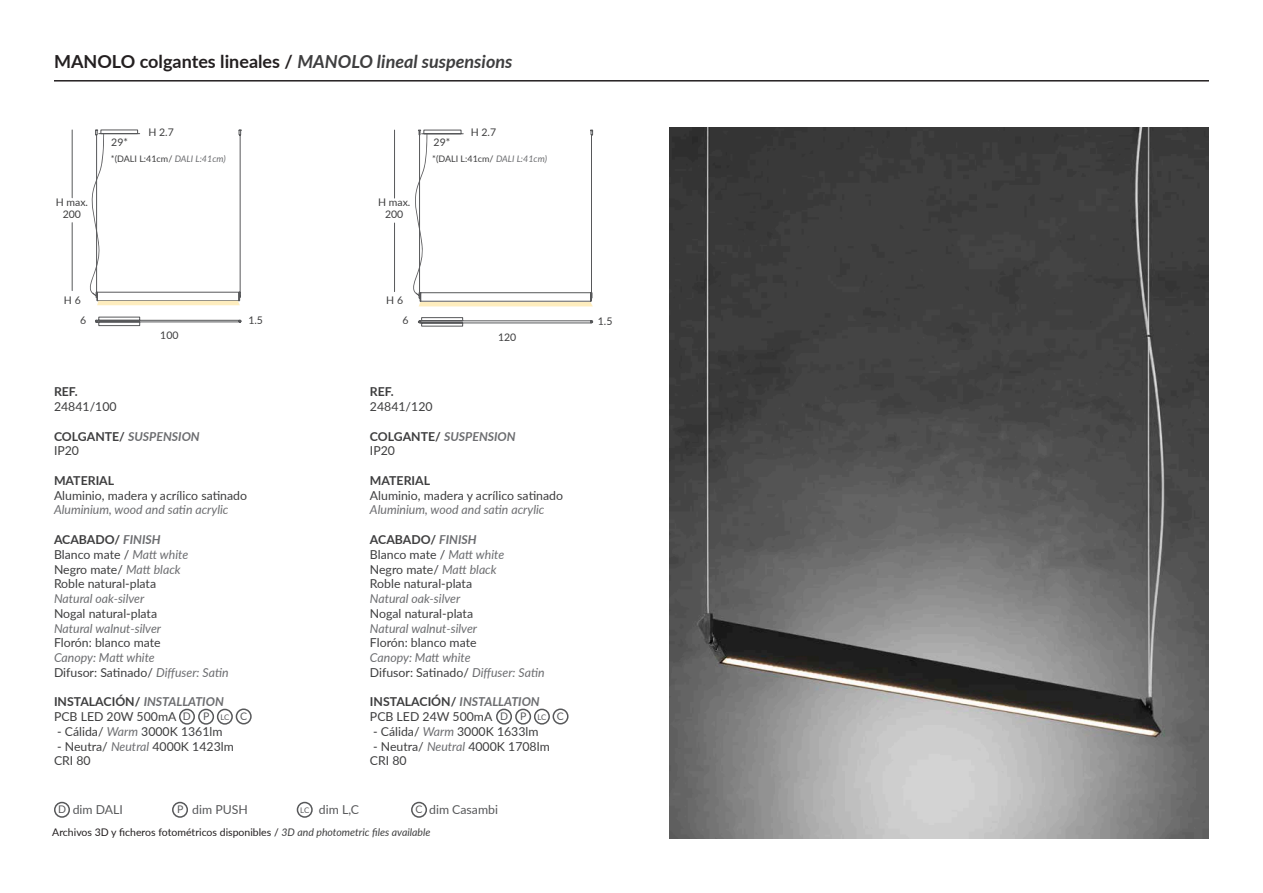
<style>
.page{position:relative;width:1263px;height:893px;background:#fff}
.page>*{position:absolute;margin:0;border:0;box-sizing:border-box;transform-origin:0 0}
.t1{font:700 18px "Lato";color:#231f20}
.t2{font:12.3px "Lato";color:#3e3e3f}
.t3{font:italic 12.3px "Lato";color:#6c6d70}
.t4{font:700 12.3px "Lato";color:#3e3e3f}
.t5{font:italic 700 12.3px "Lato";color:#6c6d70}
.t6{font:12.3px "Lato";color:#57585a}
.t7{font:10.5px "Lato";color:#231f20}
.t8{font:10.5px "Lato";color:#3e3e3f}
.t9{font:10.5px "Lato";color:#57585a}
.t10{font:9px "Lato";color:#3e3e3f}
.t11{font:7.8px "Lato";color:#57585a}
.s1{font-style:italic;color:#3e3e3f}
.s2{font-style:italic;color:#6c6d70}
.s3{font-style:normal;color:#3e3e3f}
</style>
<div class="page">
<hr style="left:54px;top:80px;width:1155px;height:2px;background:#231f20">
<svg style="left:72px;top:129px;width:170px;height:197px"></svg>
<svg style="left:394px;top:130px;width:199px;height:197px"></svg>
<div style="left:179px;top:709px;width:16px;height:16px;border:2px solid #57585a;border-radius:50%"></div>
<div style="left:198px;top:709px;width:16px;height:16px;border:2px solid #57585a;border-radius:50%"></div>
<div style="left:217px;top:709px;width:16px;height:16px;border:2px solid #57585a;border-radius:50%"></div>
<div style="left:236px;top:708px;width:16px;height:16px;border:2px solid #57585a;border-radius:50%"></div>
<div style="left:496px;top:709px;width:16px;height:16px;border:2px solid #57585a;border-radius:50%"></div>
<div style="left:515px;top:709px;width:16px;height:16px;border:2px solid #57585a;border-radius:50%"></div>
<div style="left:534px;top:709px;width:16px;height:16px;border:2px solid #57585a;border-radius:50%"></div>
<div style="left:552px;top:708px;width:16px;height:16px;border:2px solid #57585a;border-radius:50%"></div>
<div style="left:54px;top:802px;width:16px;height:16px;border:2px solid #57585a;border-radius:50%"></div>
<div style="left:172px;top:802px;width:16px;height:16px;border:2px solid #57585a;border-radius:50%"></div>
<div style="left:297px;top:802px;width:16px;height:16px;border:2px solid #57585a;border-radius:50%"></div>
<div style="left:411px;top:802px;width:16px;height:16px;border:2px solid #57585a;border-radius:50%"></div>
<img style="left:670px;top:127px;width:539px;height:712px">
<p class="t1" style="left:54px;top:49px;width:460px">MANOLO colgantes lineales / <span class="s1">MANOLO lineal suspensions</span></p>
<p class="t8" style="left:149px;top:124px;width:27px">H 2.7</p>
<p class="t8" style="left:471px;top:124px;width:27px">H 2.7</p>
<p class="t8" style="left:111px;top:135px;width:18px">29*</p>
<p class="t10" style="left:111px;top:152px;width:116px">*(DALI L:41cm/ <span class="s2">DALI L:41cm)</span></p>
<p class="t8" style="left:434px;top:135px;width:18px">29*</p>
<p class="t10" style="left:432px;top:152px;width:116px">*(DALI L:41cm/ <span class="s2">DALI L:41cm)</span></p>
<p class="t8" style="left:56px;top:194px;width:34px">H max.</p>
<p class="t8" style="left:63px;top:207px;width:20px">200</p>
<p class="t8" style="left:378px;top:194px;width:34px">H max.</p>
<p class="t8" style="left:385px;top:207px;width:20px">200</p>
<p class="t8" style="left:64px;top:293px;width:18px">H 6</p>
<p class="t8" style="left:386px;top:293px;width:18px">H 6</p>
<p class="t8" style="left:80px;top:312px;width:8px">6</p>
<p class="t8" style="left:248px;top:312px;width:16px">1.5</p>
<p class="t8" style="left:402px;top:312px;width:8px">6</p>
<p class="t8" style="left:160px;top:328px;width:20px">100</p>
<p class="t8" style="left:498px;top:329px;width:20px">120</p>
<p class="t4" style="left:54px;top:383px;width:25px">REF.</p>
<p class="t2" style="left:54px;top:398px;width:64px">24841/100</p>
<p class="t5" style="left:54px;top:427px;width:147px"><span class="s3">COLGANTE/</span> SUSPENSION</p>
<p class="t2" style="left:54px;top:442px;width:27px">IP20</p>
<p class="t4" style="left:54px;top:471px;width:62px">MATERIAL</p>
<p class="t2" style="left:54px;top:486px;width:195px">Aluminio, madera y acrílico satinado</p>
<p class="t3" style="left:54px;top:501px;width:176px">Aluminium, wood and satin acrylic</p>
<p class="t4" style="left:54px;top:530px;width:108px">ACABADO/ <span class="s2">FINISH</span></p>
<p class="t2" style="left:54px;top:545px;width:136px">Blanco mate / <span class="s2">Matt white</span></p>
<p class="t2" style="left:54px;top:560px;width:128px">Negro mate/ <span class="s2">Matt black</span></p>
<p class="t2" style="left:54px;top:575px;width:104px">Roble natural-plata</p>
<p class="t3" style="left:54px;top:590px;width:92px">Natural oak-silver</p>
<p class="t2" style="left:54px;top:604px;width:105px">Nogal natural-plata</p>
<p class="t3" style="left:54px;top:619px;width:109px">Natural walnut-silver</p>
<p class="t2" style="left:54px;top:634px;width:108px">Florón: blanco mate</p>
<p class="t3" style="left:54px;top:649px;width:102px">Canopy: Matt white</p>
<p class="t2" style="left:54px;top:664px;width:176px">Difusor: Satinado/ <span class="s2">Diffuser: Satin</span></p>
<p class="t4" style="left:54px;top:693px;width:171px">INSTALACIÓN/ <span class="s2">INSTALLATION</span></p>
<p class="t2" style="left:54px;top:708px;width:124px">PCB LED 20W 500mA</p>
<p class="t2" style="left:57px;top:723px;width:167px">- Cálida/ <span class="s2">Warm</span> 3000K 1361lm</p>
<p class="t2" style="left:57px;top:737px;width:178px">- Neutra/ <span class="s2">Neutral</span> 4000K 1423lm</p>
<p class="t2" style="left:54px;top:752px;width:38px">CRI 80</p>
<p class="t9" style="left:183px;top:709px;width:9px">D</p>
<p class="t9" style="left:203px;top:709px;width:8px">P</p>
<p class="t11" style="left:220px;top:711px;width:10px">LC</p>
<p class="t9" style="left:240px;top:709px;width:9px">C</p>
<p class="t4" style="left:370px;top:383px;width:25px">REF.</p>
<p class="t2" style="left:370px;top:398px;width:64px">24841/120</p>
<p class="t5" style="left:370px;top:427px;width:147px"><span class="s3">COLGANTE/</span> SUSPENSION</p>
<p class="t2" style="left:370px;top:442px;width:27px">IP20</p>
<p class="t4" style="left:370px;top:471px;width:62px">MATERIAL</p>
<p class="t2" style="left:370px;top:486px;width:195px">Aluminio, madera y acrílico satinado</p>
<p class="t3" style="left:370px;top:501px;width:176px">Aluminium, wood and satin acrylic</p>
<p class="t4" style="left:370px;top:530px;width:108px">ACABADO/ <span class="s2">FINISH</span></p>
<p class="t2" style="left:370px;top:545px;width:136px">Blanco mate / <span class="s2">Matt white</span></p>
<p class="t2" style="left:370px;top:560px;width:128px">Negro mate/ <span class="s2">Matt black</span></p>
<p class="t2" style="left:370px;top:575px;width:104px">Roble natural-plata</p>
<p class="t3" style="left:370px;top:590px;width:92px">Natural oak-silver</p>
<p class="t2" style="left:370px;top:604px;width:105px">Nogal natural-plata</p>
<p class="t3" style="left:370px;top:619px;width:109px">Natural walnut-silver</p>
<p class="t2" style="left:370px;top:634px;width:108px">Florón: blanco mate</p>
<p class="t3" style="left:370px;top:649px;width:102px">Canopy: Matt white</p>
<p class="t2" style="left:370px;top:664px;width:176px">Difusor: Satinado/ <span class="s2">Diffuser: Satin</span></p>
<p class="t4" style="left:370px;top:693px;width:171px">INSTALACIÓN/ <span class="s2">INSTALLATION</span></p>
<p class="t2" style="left:370px;top:708px;width:124px">PCB LED 24W 500mA</p>
<p class="t2" style="left:373px;top:723px;width:167px">- Cálida/ <span class="s2">Warm</span> 3000K 1633lm</p>
<p class="t2" style="left:373px;top:737px;width:178px">- Neutra/ <span class="s2">Neutral</span> 4000K 1708lm</p>
<p class="t2" style="left:370px;top:752px;width:38px">CRI 80</p>
<p class="t9" style="left:500px;top:709px;width:9px">D</p>
<p class="t9" style="left:520px;top:709px;width:8px">P</p>
<p class="t11" style="left:537px;top:711px;width:10px">LC</p>
<p class="t9" style="left:557px;top:709px;width:9px">C</p>
<p class="t9" style="left:58px;top:802px;width:9px">D</p>
<p class="t6" style="left:73px;top:800px;width:52px">dim DALI</p>
<p class="t9" style="left:177px;top:802px;width:8px">P</p>
<p class="t6" style="left:192px;top:800px;width:57px">dim PUSH</p>
<p class="t11" style="left:300px;top:804px;width:10px">LC</p>
<p class="t6" style="left:319px;top:800px;width:42px">dim L,C</p>
<p class="t9" style="left:415px;top:802px;width:9px">C</p>
<p class="t6" style="left:429px;top:801px;width:70px">dim Casambi</p>
<p class="t7" style="left:52px;top:825px;width:380px">Archivos 3D y ficheros fotométricos disponibles / <span class="s1">3D and photometric files available</span></p>
<p class="t8" style="left:598px;top:314px;width:16px">1.5</p>
</div>
